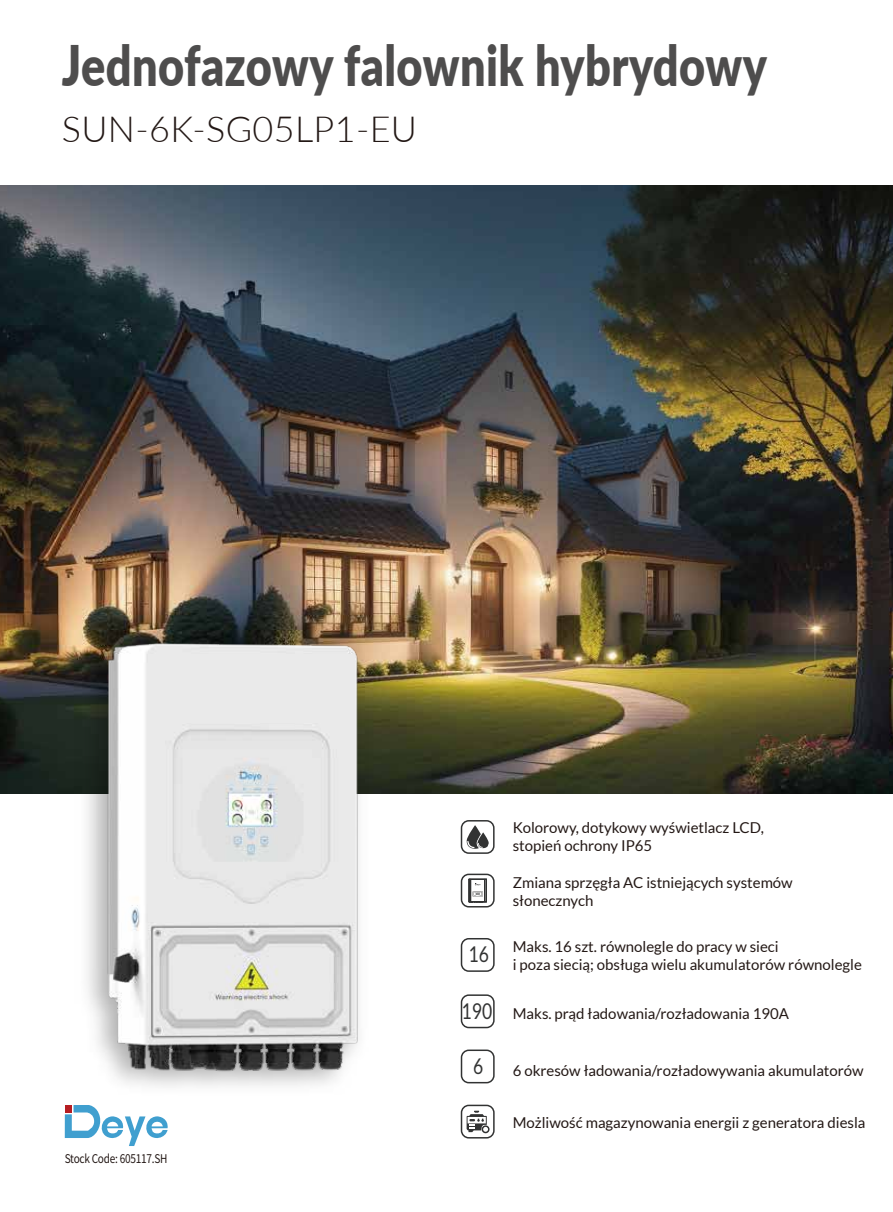
<style>
.page{position:relative;width:893px;height:1212px;background:#fff}
.page>*{position:absolute;margin:0;border:0;box-sizing:border-box;transform-origin:0 0}
.t1{font:900 55.95px "Lato";letter-spacing:.01em;color:#4e4d4d;scale:.81 1}
.t2{font:300 36px "Lato";letter-spacing:.01em;color:#231815}
.t3{font:21.75px "Lato";color:#323333;scale:.81 1}
.t4{font:15px/18px "Lato";color:#231815}
.t5{font:12px "Source Han Sans SC";letter-spacing:-.025em;color:#231815;scale:.84 1}
</style>
<div class="page">
<img style="left:0;top:185px;width:893px;height:609px">
<svg style="left:65px;top:1105px;width:103px;height:41px"></svg>
<div style="left:65px;top:1105px;width:7px;height:7px;background:#b61d22"></div>
<div style="left:461px;top:994px;width:34px;height:34px;border:2px solid #323333;border-radius:7px"></div>
<div style="left:461px;top:1105px;width:34px;height:33px;border:2px solid #323333;border-radius:7px"></div>
<div style="left:482px;top:1125px;width:7px;height:8px;border:2px solid #323333;border-radius:50%"></div>
<svg style="left:467px;top:1110px;width:20px;height:22px"></svg>
<div style="left:461px;top:938px;width:34px;height:34px;border:2px solid #323333;border-radius:7px"></div>
<div style="left:461px;top:874px;width:34px;height:33px;border:2px solid #323333;border-radius:7px"></div>
<svg style="left:468px;top:878px;width:19px;height:25px"></svg>
<div style="left:461px;top:1049px;width:34px;height:34px;border:2px solid #323333;border-radius:7px"></div>
<svg style="left:466px;top:825px;width:23px;height:24px"></svg>
<div style="left:461px;top:820px;width:34px;height:34px;border:2px solid #323333;border-radius:7px"></div>
<img style="left:70px;top:603px;width:320px;height:484px">
<h1 class="t1" style="left:62px;top:24px;width:872px">Jednofazowy falownik hybrydowy</h1>
<h2 class="t2" style="left:62px;top:104px;width:357px">SUN-6K-SG05LP1-EU</h2>
<p class="t4" style="left:513px;top:818px;width:253px">Kolorowy, dotykowy wyświetlacz LCD, stopień ochrony IP65</p>
<p class="t5" style="left:65px;top:1151px;width:124px">Stock Code: 605117.SH</p>
<h3 class="t3" style="left:468px;top:942px;width:27px">16</h3>
<h3 class="t3" style="left:462px;top:999px;width:40px">190</h3>
<h3 class="t3" style="left:473px;top:1054px;width:14px">6</h3>
<p class="t4" style="left:513px;top:873px;width:282px">Zmiana sprzęgła AC istniejących systemów słonecznych</p>
<p class="t4" style="left:513px;top:937px;width:351px">Maks. 16 szt. równolegle do pracy w sieci<br>i poza siecią; obsługa wielu akumulatorów równolegle</p>
<p class="t4" style="left:513px;top:1004px;width:278px">Maks. prąd ładowania/rozładowania 190A</p>
<p class="t4" style="left:513px;top:1061px;width:353px">6 okresów ładowania/rozładowywania akumulatorów</p>
<p class="t4" style="left:513px;top:1114px;width:354px">Możliwość magazynowania energii z generatora diesla</p>
</div>
